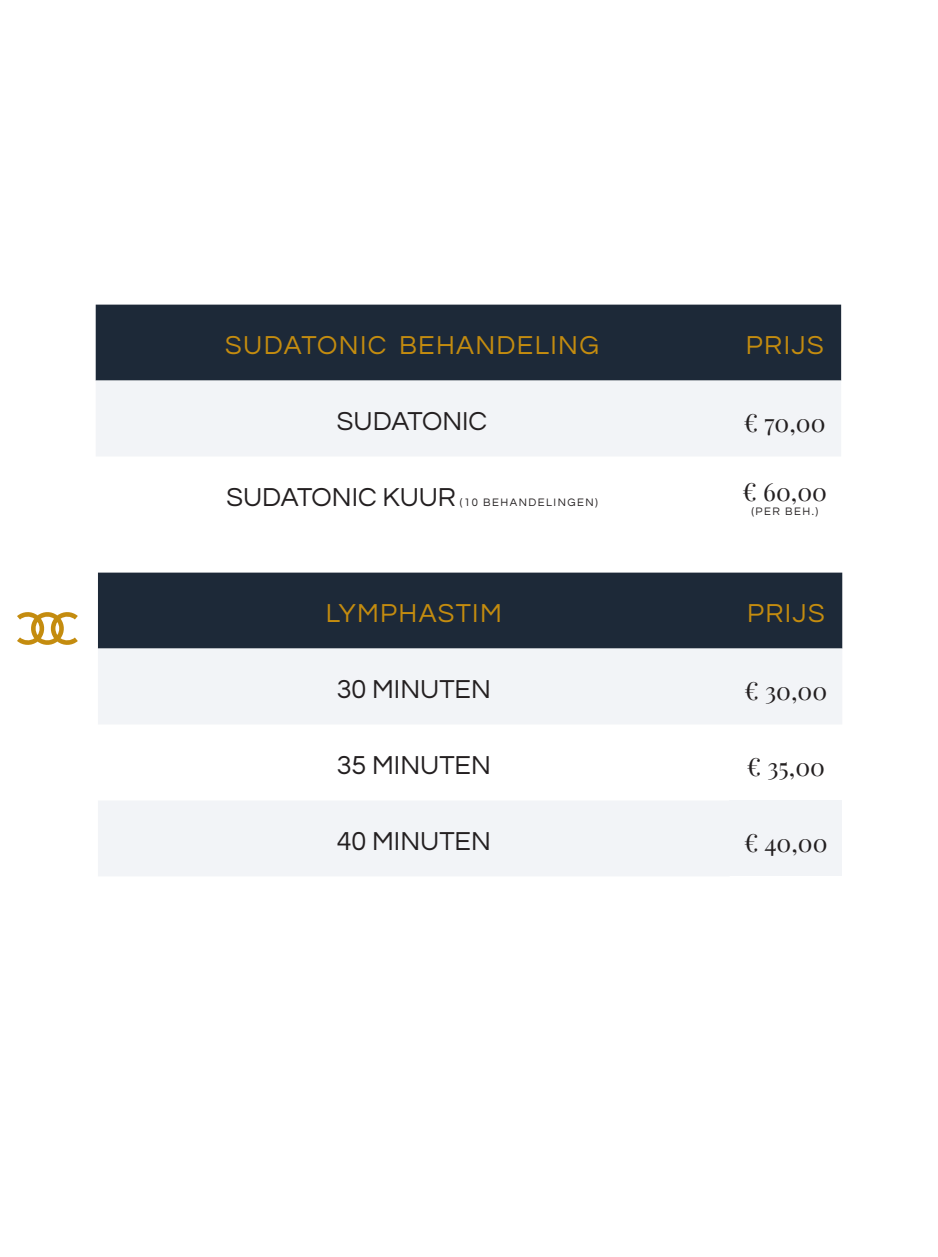
<style>
.page{position:relative;width:938px;height:1257px;background:#fff}
.page>*{position:absolute;margin:0;border:0;box-sizing:border-box;transform-origin:0 0}
.t1{font:27px "Questrial";color:#231f20}
.t2{font:27px "Questrial";letter-spacing:.05em;color:#c48c0f}
.t3{font:24.75px "Playfair Display";color:#231f20}
.t4{font:11.25px "Questrial";letter-spacing:.13em;color:#231f20}
</style>
<div class="page">
<svg style="left:17px;top:612px;width:61px;height:33px"></svg>
<div style="left:96px;top:304px;width:745px;height:76px;background:#1d2938"></div>
<div style="left:96px;top:380px;width:745px;height:76px;background:#f2f4f7"></div>
<div style="left:98px;top:572px;width:744px;height:76px;background:#1d2938"></div>
<svg style="left:98px;top:648px;width:744px;height:228px;fill:#f2f4f7"></svg>
<div style="left:729px;top:800px;width:113px;height:76px;background:#f2f4f7"></div>
<p class="t2" style="left:225px;top:331px;width:375px">SUDATONIC BEHANDELING</p>
<p class="t2" style="left:746px;top:331px;width:79px">PRIJS</p>
<p class="t1" style="left:337px;top:407px;width:152px">SUDATONIC</p>
<p class="t3" style="left:744px;top:403px;width:83px">€ 70,00</p>
<p class="t1" style="left:226px;top:483px;width:231px">SUDATONIC KUUR</p>
<p class="t4" style="left:460px;top:496px;width:139px">(10 BEHANDELINGEN)</p>
<p class="t3" style="left:742px;top:472px;width:86px">€ 60,00</p>
<p class="t4" style="left:751px;top:505px;width:68px">(PER BEH.)</p>
<p class="t2" style="left:326px;top:599px;width:178px">LYMPHASTIM</p>
<p class="t2" style="left:747px;top:599px;width:79px">PRIJS</p>
<p class="t1" style="left:337px;top:675px;width:156px">30 MINUTEN</p>
<p class="t3" style="left:744px;top:671px;width:84px">€ 30,00</p>
<p class="t1" style="left:337px;top:751px;width:156px">35 MINUTEN</p>
<p class="t3" style="left:746px;top:747px;width:80px">€ 35,00</p>
<p class="t1" style="left:337px;top:827px;width:156px">40 MINUTEN</p>
<p class="t3" style="left:744px;top:823px;width:85px">€ 40,00</p>
</div>
